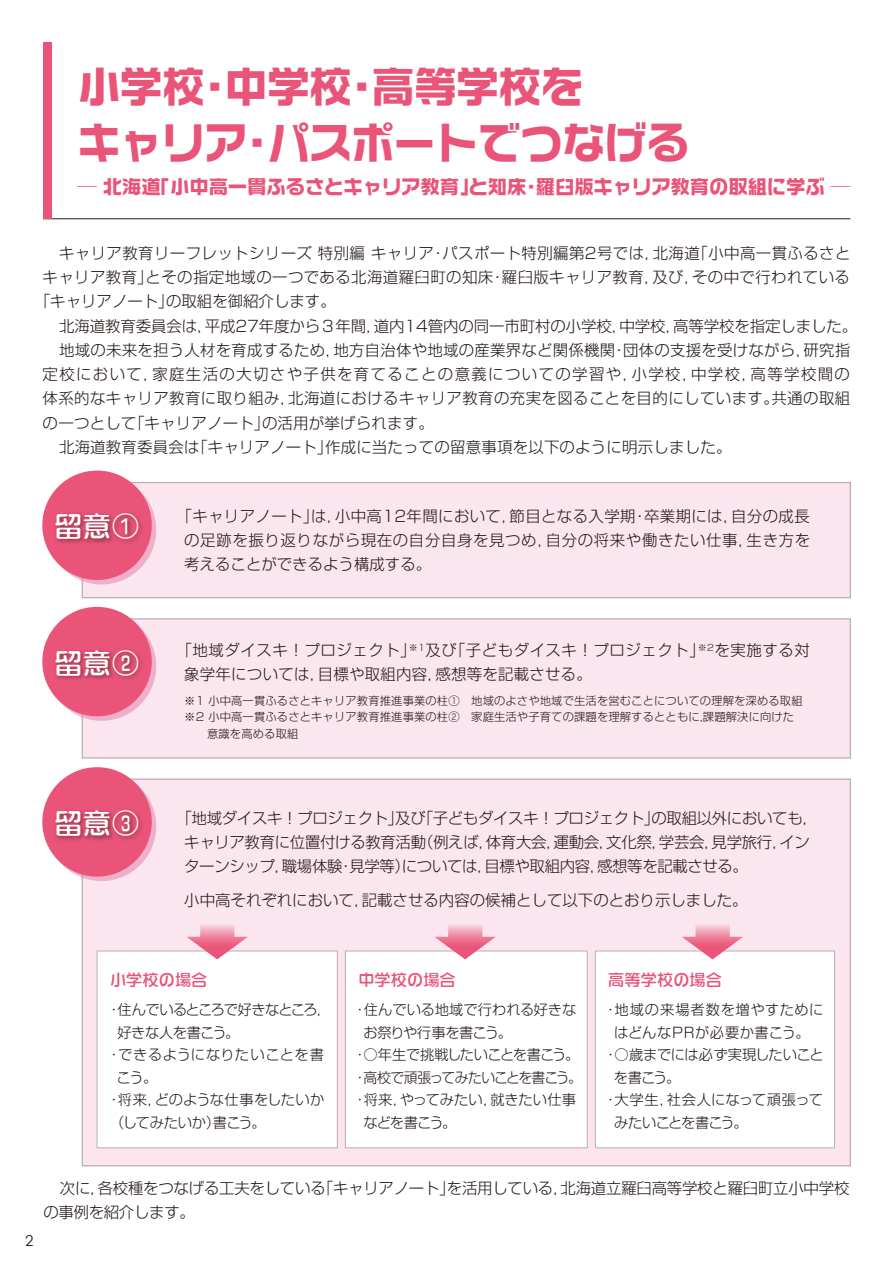
<style>
.page{position:relative;width:893px;height:1263px;background:#fff}
.page>*{position:absolute;margin:0;border:0;box-sizing:border-box;transform-origin:0 0}
.t1{font:43.5px/55.5px "True Logo G Extra RKSJ H";letter-spacing:-.03em;color:#e95478}
.t2{font:28.2px "True Logo Maru Bold RKSJ H";letter-spacing:.01em;color:#fff}
.t3{font:19.5px "True Logo G Extra RKSJ H";letter-spacing:-.015em;color:#e95478}
.t4{font:16.05px "True Logo Maru Bold RKSJ H";letter-spacing:.01em;color:#e95478}
.t5{font:300 15.45px/24.3px "Shin Go Pro";letter-spacing:.015em;color:#231916;text-align:justify}
.t6{font:300 15.45px/24.3px "Shin Go Pro";letter-spacing:-.02em;color:#231916}
.t7{font:300 15.45px/24.3px "Shin Go Pro";letter-spacing:.035em;color:#231916}
.t8{font:300 15.45px/24.3px "Shin Go Pro";letter-spacing:-.015em;color:#231916}
.t9{font:300 15.45px "Shin Go Pro";letter-spacing:-.005em;color:#231916}
.t10{font:300 15.45px "Shin Go Pro";letter-spacing:.09em;color:#231916}
.t11{font:15px "Century Gothic";color:#231916}
.t12{font:300 14.25px "Shin Go Pro";letter-spacing:-.02em;color:#231916}
.t13{font:300 14.25px "Shin Go Pro";color:#231916}
.t14{font:300 14.25px "Shin Go Pro";letter-spacing:.025em;color:#231916}
.t15{font:300 14.25px "Shin Go Pro";letter-spacing:-.055em;color:#231916}
.t16{font:300 14.25px "Shin Go Pro";letter-spacing:-.045em;color:#231916}
.t17{font:300 14.25px "Shin Go Pro";letter-spacing:-.06em;color:#231916}
.t18{font:300 14.25px "Shin Go Pro";letter-spacing:.015em;color:#231916}
.t19{font:300 14.25px "Shin Go Pro";letter-spacing:.045em;color:#231916}
.t20{font:300 14.25px "Shin Go Pro";letter-spacing:.04em;color:#231916}
.t21{font:300 11.25px/16.5px "Shin Go Pro";letter-spacing:.015em;color:#231916}
.s1{font-family:"Koz Go Pr 6 N"}
</style>
<div class="page">
<div style="left:82px;top:778px;width:769px;height:388px;background:#fbe6ef;border:1px solid #bdadb5"></div>
<div style="left:82px;top:618px;width:769px;height:141px;background:#fbe6ef;border:1px solid #bdadb5"></div>
<hr style="left:43px;top:218px;width:807px;height:1px;background:#231916">
<div style="left:43px;top:43px;width:8px;height:176px;background:#e95478"></div>
<div style="left:82px;top:482px;width:769px;height:116px;background:#fbe6ef;border:1px solid #bdadb5"></div>
<svg style="left:47px;top:611px;width:109px;height:110px"></svg>
<div style="left:42px;top:607px;width:110px;height:109px;background:#e95478;border-radius:50%"></div>
<img style="left:55px;top:650px;width:93px;height:35px">
<svg style="left:47px;top:772px;width:109px;height:109px"></svg>
<div style="left:42px;top:767px;width:110px;height:110px;background:#e95478;border-radius:50%"></div>
<img style="left:55px;top:810px;width:93px;height:35px">
<div style="left:97px;top:950px;width:241px;height:198px;background:#fff;border:1px solid #bdadb5"></div>
<div style="left:345px;top:950px;width:243px;height:198px;background:#fff;border:1px solid #bdadb5"></div>
<div style="left:595px;top:950px;width:240px;height:198px;background:#fff;border:1px solid #bdadb5"></div>
<svg style="left:186px;top:925px;width:62px;height:34px"></svg>
<svg style="left:434px;top:925px;width:62px;height:34px"></svg>
<svg style="left:682px;top:925px;width:61px;height:34px"></svg>
<svg style="left:47px;top:475px;width:109px;height:109px"></svg>
<div style="left:42px;top:470px;width:110px;height:110px;background:#e95478;border-radius:50%"></div>
<img style="left:55px;top:513px;width:93px;height:36px">
<h1 class="t1" style="left:77px;top:59px;width:614px">小学校・中学校・高等学校を<br>キャリア・パスポートでつなげる</h1>
<p class="t3" style="left:77px;top:176px;width:774px"><span class="s1">―</span> 北海道「小中高一貫ふるさとキャリア教育」と知床・羅臼版キャリア教育の取組に学ぶ <span class="s1">―</span></p>
<p class="t5" style="left:59px;top:239px;width:793px">キャリア教育リーフレットシリーズ 特別編 キャリア・パスポート特別編第2号では，北海道「小中高一貫ふるさと</p>
<p class="t5" style="left:43px;top:263px;width:809px">キャリア教育」とその指定地域の一つである北海道羅臼町の知床・羅臼版キャリア教育，及び，その中で行われている</p>
<p class="t5" style="left:35px;top:287px;width:302px">「キャリアノート」の取組を御紹介します。</p>
<p class="t9" style="left:59px;top:313px;width:800px">北海道教育委員会は，平成27年度から３年間，道内14管内の同一市町村の小学校，中学校，高等学校を指定しました。</p>
<p class="t5" style="left:59px;top:336px;width:793px">地域の未来を担う人材を育成するため，地方自治体や地域の産業界など関係機関・団体の支援を受けながら，研究指</p>
<p class="t10" style="left:43px;top:362px;width:809px">定校において，家庭生活の大切さや子供を育てることの意義についての学習や，小学校，中学校，高等学校間の</p>
<p class="t5" style="left:43px;top:384px;width:809px">体系的なキャリア教育に取り組み，北海道におけるキャリア教育の充実を図ることを目的にしています。共通の取組</p>
<p class="t5" style="left:43px;top:409px;width:393px">の一つとして「キャリアノート」の活用が挙げられます。</p>
<p class="t5" style="left:59px;top:433px;width:674px">北海道教育委員会は「キャリアノート」作成に当たっての留意事項を以下のように明示しました。</p>
<h2 class="t2" style="left:54px;top:513px;width:87px">留意①</h2>
<p class="t5" style="left:184px;top:502px;width:627px;text-indent:-8px">「キャリアノート」は，小中高12年間において，節目となる入学期・卒業期には，自分の成長の足跡を振り返りながら現在の自分自身を見つめ，自分の将来や働きたい仕事，生き方を考えることができるよう構成する。</p>
<h2 class="t2" style="left:54px;top:649px;width:87px">留意②</h2>
<p class="t7" style="left:184px;top:636px;width:627px;text-indent:-8px">「地域ダイスキ！プロジェクト」<sup>※1</sup>及び「子どもダイスキ！プロジェクト」<sup>※2</sup>を実施する対象学年については，目標や取組内容，感想等を記載させる。</p>
<p class="t21" style="left:184px;top:691px;width:620px">※1 小中高一貫ふるさとキャリア教育推進事業の柱①　地域のよさや地域で生活を営むことについての理解を深める取組※2 小中高一貫ふるさとキャリア教育推進事業の柱②　家庭生活や子育ての課題を理解するとともに,課題解決に向けた　　意識を高める取組</p>
<h2 class="t2" style="left:54px;top:809px;width:87px">留意③</h2>
<p class="t6" style="left:184px;top:804px;width:635px;text-indent:-8px">「地域ダイスキ！プロジェクト」及び「子どもダイスキ！プロジェクト」の取組以外においても，キャリア教育に位置付ける教育活動（例えば，体育大会，運動会，文化祭，学芸会，見学旅行，インターンシップ，職場体験・見学等）については，目標や取組内容，感想等を記載させる。</p>
<p class="t5" style="left:184px;top:886px;width:565px">小中高それぞれにおいて，記載させる内容の候補として以下のとおり示しました。</p>
<p class="t4" style="left:110px;top:972px;width:99px">小学校の場合</p>
<p class="t17" style="left:107px;top:998px;width:226px">・住んでいるところで好きなところ，</p>
<p class="t12" style="left:117px;top:1020px;width:124px">好きな人を書こう。</p>
<p class="t14" style="left:107px;top:1043px;width:219px">・できるようになりたいことを書</p>
<p class="t12" style="left:117px;top:1065px;width:42px">こう。</p>
<p class="t18" style="left:107px;top:1088px;width:219px">・将来，どのような仕事をしたいか</p>
<p class="t12" style="left:110px;top:1110px;width:157px">（してみたいか）書こう。</p>
<p class="t4" style="left:358px;top:972px;width:99px">中学校の場合</p>
<p class="t13" style="left:353px;top:998px;width:225px">・住んでいる地域で行われる好きな</p>
<p class="t12" style="left:364px;top:1020px;width:150px">お祭りや行事を書こう。</p>
<p class="t15" style="left:353px;top:1043px;width:228px">・○年生で挑戦したいことを書こう。</p>
<p class="t16" style="left:353px;top:1065px;width:231px">・高校で頑張ってみたいことを書こう。</p>
<p class="t13" style="left:353px;top:1088px;width:225px">・将来，やってみたい，就きたい仕事</p>
<p class="t12" style="left:364px;top:1110px;width:94px">などを書こう。</p>
<p class="t4" style="left:608px;top:972px;width:115px">高等学校の場合</p>
<p class="t19" style="left:604px;top:998px;width:221px">・地域の来場者数を増やすために</p>
<p class="t20" style="left:614px;top:1020px;width:197px">はどんなPRが必要か書こう。</p>
<p class="t12" style="left:604px;top:1043px;width:222px">・○歳までには必ず実現したいこと</p>
<p class="t12" style="left:614px;top:1065px;width:68px">を書こう。</p>
<p class="t14" style="left:604px;top:1088px;width:221px">・大学生，社会人になって頑張って</p>
<p class="t15" style="left:614px;top:1110px;width:135px">みたいことを書こう。</p>
<p class="t11" style="left:25px;top:1232px;width:10px">2</p>
<p class="t8" style="left:43px;top:1174px;width:808px;text-indent:17px">次に，各校種をつなげる工夫をしている「キャリアノート」を活用している，北海道立羅臼高等学校と羅臼町立小中学校の事例を紹介します。</p>
</div>
